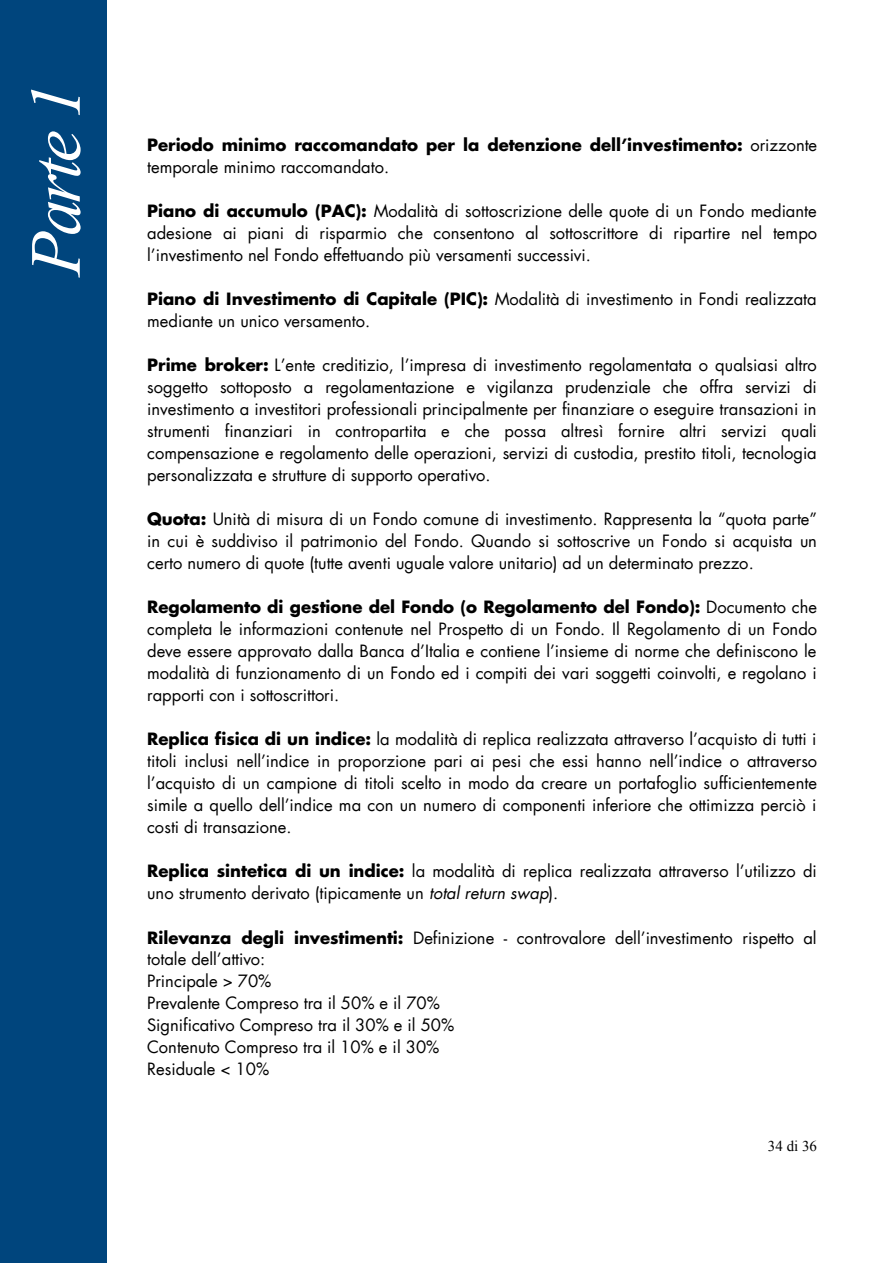
<style>
.page{position:relative;width:893px;height:1263px;background:#fff}
.page>*{position:absolute;margin:0;border:0;box-sizing:border-box;transform-origin:0 0}
.t1{font:italic 72px "Times New Roman";color:#fff}
.t2{font:16.5px/21.9px "Futura LT";color:#000;text-align:justify}
.t3{font:700 16.5px/21.8px "Futura LT";color:#000}
.t4{font:15px "Times New Roman";color:#000}
.s1{font-weight:400}
.s2{font-weight:700}
.s3{font-style:italic}
</style>
<div class="page">
<div style="left:0;top:0;width:106px;height:1263px;background:#00457d"></div>
<h1 class="t1" style="left:6px;top:276px;width:194px;rotate:-90deg">Parte 1</h1>
<p class="t3" style="left:147px;top:133px;width:671px">Periodo minimo raccomandato per la detenzione dell’investimento: <span class="s1">orizzonte temporale minimo raccomandato.</span></p>
<p class="t2" style="left:147px;top:200px;width:671px"><span class="s2">Piano di accumulo (PAC):</span> Modalità di sottoscrizione delle quote di un Fondo mediante adesione ai piani di risparmio che consentono al sottoscrittore di ripartire nel tempo l’investimento nel Fondo effettuando più versamenti successivi.</p>
<p class="t2" style="left:147px;top:288px;width:671px"><span class="s2">Piano di Investimento di Capitale (PIC):</span> Modalità di investimento in Fondi realizzata mediante un unico versamento.</p>
<p class="t2" style="left:147px;top:354px;width:671px"><span class="s2">Prime broker:</span> L’ente creditizio, l’impresa di investimento regolamentata o qualsiasi altro soggetto sottoposto a regolamentazione e vigilanza prudenziale che offra servizi di investimento a investitori professionali principalmente per finanziare o eseguire transazioni in strumenti finanziari in contropartita e che possa altresì fornire altri servizi quali compensazione e regolamento delle operazioni, servizi di custodia, prestito titoli, tecnologia personalizzata e strutture di supporto operativo.</p>
<p class="t2" style="left:147px;top:508px;width:671px"><span class="s2">Quota:</span> Unità di misura di un Fondo comune di investimento. Rappresenta la “quota parte” in cui è suddiviso il patrimonio del Fondo. Quando si sottoscrive un Fondo si acquista un certo numero di quote (tutte aventi uguale valore unitario) ad un determinato prezzo.</p>
<p class="t2" style="left:147px;top:596px;width:671px"><span class="s2">Regolamento di gestione del Fondo (o Regolamento del Fondo):</span> Documento che completa le informazioni contenute nel Prospetto di un Fondo. Il Regolamento di un Fondo deve essere approvato dalla Banca d’Italia e contiene l’insieme di norme che definiscono le modalità di funzionamento di un Fondo ed i compiti dei vari soggetti coinvolti, e regolano i rapporti con i sottoscrittori.</p>
<p class="t2" style="left:147px;top:728px;width:671px"><span class="s2">Replica fisica di un indice:</span> la modalità di replica realizzata attraverso l’acquisto di tutti i titoli inclusi nell’indice in proporzione pari ai pesi che essi hanno nell’indice o attraverso l’acquisto di un campione di titoli scelto in modo da creare un portafoglio sufficientemente simile a quello dell’indice ma con un numero di componenti inferiore che ottimizza perciò i costi di transazione.</p>
<p class="t2" style="left:147px;top:860px;width:671px"><span class="s2">Replica sintetica di un indice:</span> la modalità di replica realizzata attraverso l’utilizzo di uno strumento derivato (tipicamente un <span class="s3">total return swap</span>).</p>
<p class="t2" style="left:147px;top:927px;width:671px;text-align:left"><span class="s2">Rilevanza degli investimenti:</span> Definizione - controvalore dell’investimento rispetto al totale dell’attivo:<br>Principale &gt; 70%<br>Prevalente Compreso tra il 50% e il 70%<br>Significativo Compreso tra il 30% e il 50%<br>Contenuto Compreso tra il 10% e il 30%<br>Residuale &lt; 10%</p>
<p class="t4" style="left:768px;top:1136px;width:51px">34 di 36</p>
</div>
